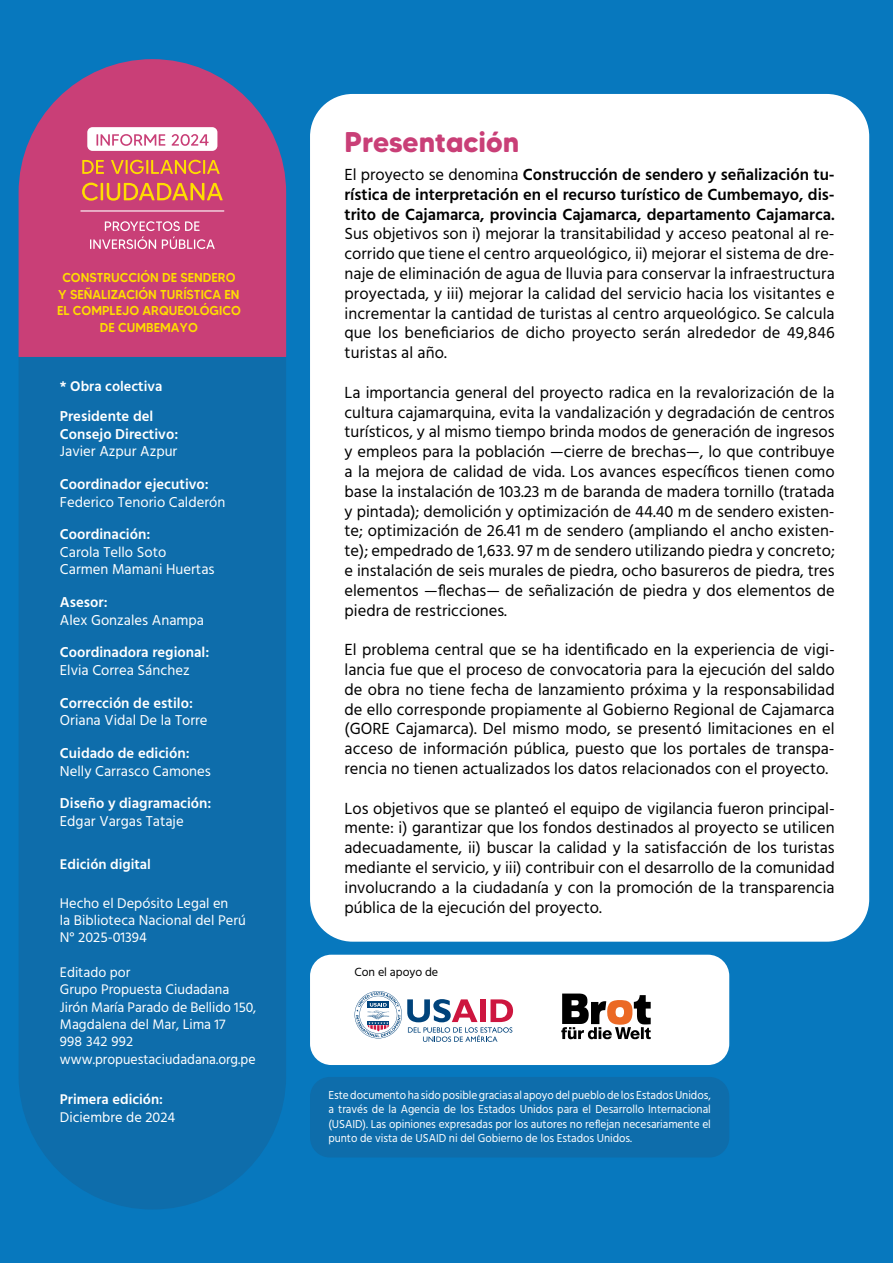
<style>
.page{position:relative;width:893px;height:1263px;background:#0778be}
.page>*{position:absolute;margin:0;border:0;box-sizing:border-box;transform-origin:0 0}
.t1{font:700 28.5px "MADE Tommy Soft";color:#c93f77}
.t2{font:16.5px/19.8px "Hind";color:#000;text-align:justify}
.t3{font:600 16.5px/19.8px "Hind";letter-spacing:-.005em;color:#000;text-align:justify}
.t4{font:14.7px/17.7px "Hind";color:#fff}
.t5{font:600 14.7px/17.7px "Hind";color:#fff}
.t6{font:14.4px/17.2px "Hind";color:#fff}
.t7{font:600 14.4px "Hind";color:#fff}
.t8{font:14.25px/17.4px "Hind";color:#fff}
.t9{font:500 12.9px/16.6px "MADE Tommy Soft";color:#fd0;text-align:center;scale:.96 1}
.t10{font:12.15px "Hind";letter-spacing:-.005em;color:#000}
.t11{font:11.85px/14.2px "Hind";letter-spacing:-.005em;color:#fff;text-align:justify;scale:.96 1}
.s1{font-weight:400}
</style>
<div class="page">
<div style="left:310px;top:94px;width:559px;height:848px;background:#fff;border-radius:43px"></div>
<div style="left:19px;top:357px;width:267px;height:852px;background:#0e6dab"></div>
<svg style="left:19px;top:59px;width:267px;height:298px;background:#b3457f"></svg>
<svg style="left:90px;top:221px;width:125px;height:28px;background:#d46793"></svg>
<hr style="left:81px;top:210px;width:143px;height:2px;background:#fff">
<div style="left:87px;top:127px;width:130px;height:24px;background:#fff;border-radius:5px"></div>
<svg style="left:96px;top:134px;width:69px;height:12px"></svg>
<svg style="left:172px;top:134px;width:37px;height:12px"></svg>
<svg style="left:82px;top:160px;width:22px;height:14px"></svg>
<svg style="left:111px;top:160px;width:109px;height:14px;background:#db744e"></svg>
<svg style="left:82px;top:183px;width:141px;height:18px;background:#db764c"></svg>
<div style="left:310px;top:1077px;width:419px;height:80px;background:#0e6dab;border-radius:20px"></div>
<div style="left:310px;top:955px;width:419px;height:110px;background:#fff;border-radius:21px"></div>
<svg style="left:355px;top:991px;width:158px;height:51px"></svg>
<svg style="left:561px;top:993px;width:90px;height:46px"></svg>
<p class="t9" style="left:57px;top:269px;width:193px">CONSTRUCCIÓN DE SENDERO<br>Y SEÑALIZACIÓN TURÍSTICA EN<br>EL COMPLEJO ARQUEOLÓGICO<br>DE CUMBEMAYO</p>
<p class="t7" style="left:60px;top:376px;width:104px">* Obra colectiva</p>
<p class="t5" style="left:60px;top:408px;width:120px">Presidente del<br>Consejo Directivo:</p>
<p class="t4" style="left:60px;top:443px;width:119px">Javier Azpur Azpur</p>
<p class="t5" style="left:60px;top:476px;width:150px">Coordinador ejecutivo:</p>
<p class="t4" style="left:60px;top:494px;width:167px">Federico Tenorio Calderón</p>
<p class="t5" style="left:60px;top:526px;width:92px">Coordinación:</p>
<p class="t4" style="left:60px;top:544px;width:156px">Carola Tello Soto<br>Carmen Mamani Huertas</p>
<p class="t5" style="left:60px;top:594px;width:49px">Asesor:</p>
<p class="t4" style="left:60px;top:612px;width:146px">Alex Gonzales Anampa</p>
<p class="t5" style="left:60px;top:644px;width:151px">Coordinadora regional:</p>
<p class="t4" style="left:60px;top:662px;width:131px">Elvia Correa Sánchez</p>
<p class="t5" style="left:60px;top:695px;width:134px">Corrección de estilo:</p>
<p class="t4" style="left:60px;top:712px;width:149px">Oriana Vidal De la Torre</p>
<p class="t5" style="left:60px;top:745px;width:131px">Cuidado de edición:</p>
<p class="t4" style="left:60px;top:763px;width:153px">Nelly Carrasco Camones</p>
<p class="t5" style="left:60px;top:795px;width:153px">Diseño y diagramación:</p>
<p class="t4" style="left:60px;top:813px;width:125px">Edgar Vargas Tataje</p>
<p class="t7" style="left:60px;top:854px;width:93px">Edición digital</p>
<p class="t6" style="left:60px;top:895px;width:187px">Hecho el Depósito Legal en<br>la Biblioteca Nacional del Perú<br>N° 2025-01394</p>
<p class="t8" style="left:60px;top:964px;width:198px">Editado por<br>Grupo Propuesta Ciudadana<br>Jirón María Parado de Bellido 150,<br>Magdalena del Mar, Lima 17<br>998 342 992 www.propuestaciudadana.org.pe</p>
<p class="t7" style="left:60px;top:1089px;width:105px">Primera edición:</p>
<p class="t6" style="left:60px;top:1109px;width:117px">Diciembre de 2024</p>
<h1 class="t1" style="left:344px;top:124px;width:176px">Presentación</h1>
<p class="t3" style="left:344px;top:166px;width:492px"><span class="s1">El proyecto se denomina</span> Construcción de sendero y señalización tu&shy;rística de interpretación en el recurso turístico de Cumbemayo, dis&shy;trito de Cajamarca, provincia Cajamarca, departamento Cajamarca.</p>
<p class="t2" style="left:344px;top:225px;width:492px">Sus objetivos son i) mejorar la transitabilidad y acceso peatonal al re&shy;corrido que tiene el centro arqueológico, ii) mejorar el sistema de dre&shy;naje de eliminación de agua de lluvia para conservar la infraestructura proyectada, y iii) mejorar la calidad del servicio hacia los visitantes e incrementar la cantidad de turistas al centro arqueológico. Se calcula que los beneficiarios de dicho proyecto serán alrededor de 49,846 turistas al año.</p>
<p class="t2" style="left:344px;top:383px;width:492px">La importancia general del proyecto radica en la revalorización de la cultura cajamarquina, evita la vandalización y degradación de centros turísticos, y al mismo tiempo brinda modos de generación de ingresos y empleos para la población —cierre de brechas—, lo que contribuye a la mejora de calidad de vida. Los avances específicos tienen como base la instalación de 103.23 m de baranda de madera tornillo (tratada y pintada); demolición y optimización de 44.40 m de sendero existen&shy;te; optimización de 26.41 m de sendero (ampliando el ancho existen&shy;te); empedrado de 1,633. 97 m de sendero utilizando piedra y concreto; e instalación de seis murales de piedra, ocho basureros de piedra, tres elementos —flechas— de señalización de piedra y dos elementos de piedra de restricciones.</p>
<p class="t2" style="left:344px;top:641px;width:492px">El problema central que se ha identificado en la experiencia de vigi&shy;lancia fue que el proceso de convocatoria para la ejecución del saldo de obra no tiene fecha de lanzamiento próxima y la responsabilidad de ello corresponde propiamente al Gobierno Regional de Cajamarca (GORE Cajamarca). Del mismo modo, se presentó limitaciones en el acceso de información pública, puesto que los portales de transpa&shy;rencia no tienen actualizados los datos relacionados con el proyecto.</p>
<p class="t2" style="left:344px;top:799px;width:492px">Los objetivos que se planteó el equipo de vigilancia fueron principal&shy;mente: i) garantizar que los fondos destinados al proyecto se utilicen adecuadamente, ii) buscar la calidad y la satisfacción de los turistas mediante el servicio, y iii) contribuir con el desarrollo de la comunidad involucrando a la ciudadanía y con la promoción de la transparencia pública de la ejecución del proyecto.</p>
<p class="t10" style="left:355px;top:964px;width:85px">Con el apoyo de</p>
<p class="t11" style="left:328px;top:1089px;width:400px">Este documento ha sido posible gracias al apoyo del pueblo de los Estados Unidos, a través de la Agencia de los Estados Unidos para el Desarrollo Internacional (USAID). Las opiniones expresadas por los autores no reflejan necesariamente el punto de vista de USAID ni del Gobierno de los Estados Unidos.</p>
</div>
